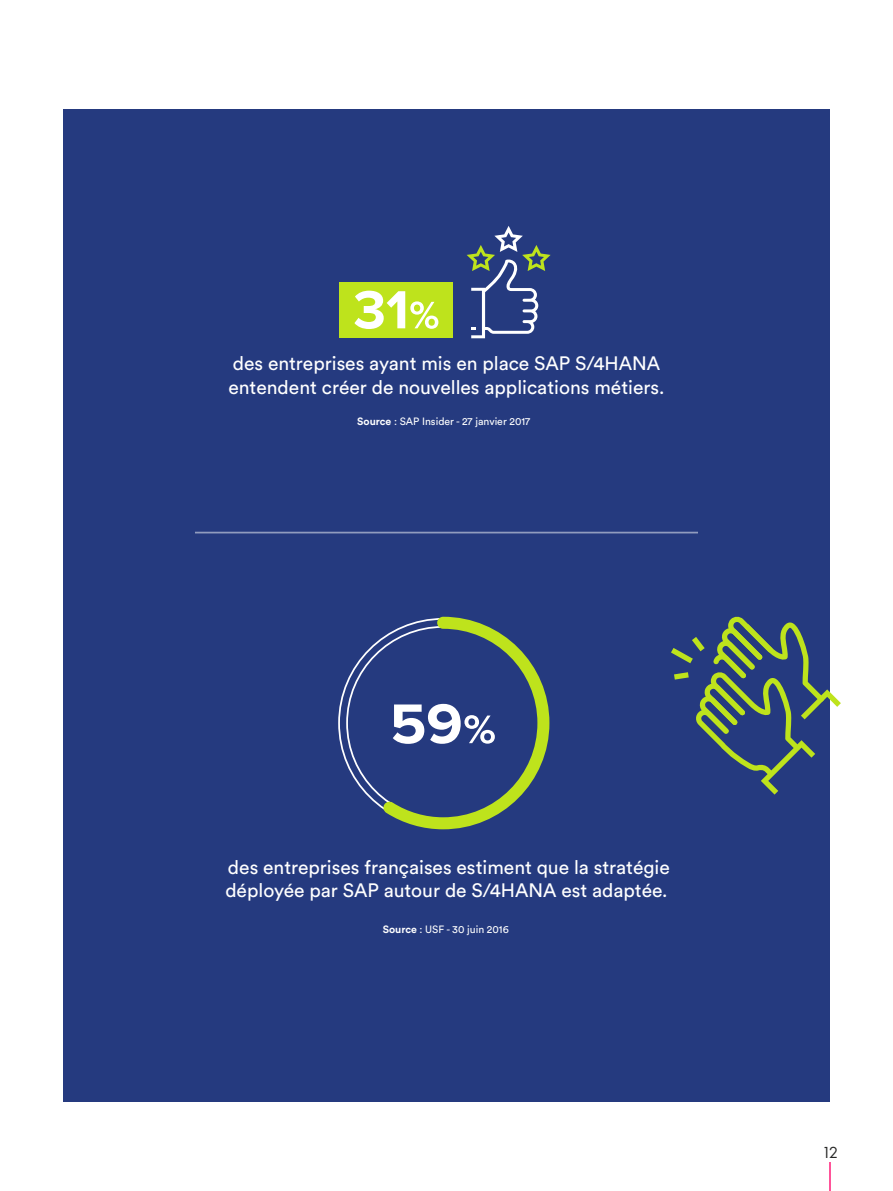
<style>
.page{position:relative;width:893px;height:1191px;background:#fff}
.page>*{position:absolute;margin:0;border:0;box-sizing:border-box;transform-origin:0 0}
.t1{font:19.25px/23.1px "Circular Std";color:#fff}
.t2{font:16.62px "Futura PT";color:#282827}
.t3{font:10.5px "Circular Std";color:#fff}
.s1{font-weight:700}
</style>
<div class="page">
<div style="left:63px;top:109px;width:767px;height:992px;background:#253a7f"></div>
<svg style="left:467px;top:226px;width:84px;height:112px"></svg>
<div style="left:340px;top:282px;width:113px;height:56px;background:#bee31c"></div>
<svg style="left:354px;top:291px;width:84px;height:38px"></svg>
<hr style="left:195px;top:532px;width:503px;height:1px;background:#fff">
<svg style="left:338px;top:637px;width:45px;height:172px"></svg>
<svg style="left:383px;top:617px;width:166px;height:212px"></svg>
<svg style="left:671px;top:616px;width:170px;height:178px"></svg>
<hr style="left:829px;top:1162px;width:2px;height:29px;background:#ff5499">
<p class="t1" style="left:228px;top:352px;width:438px">des entreprises ayant mis en place SAP S/4HANA entendent créer de nouvelles applications métiers.</p>
<p class="t3" style="left:357px;top:415px;width:174px"><span class="s1">Source</span> : SAP Insider - 27 janvier 2017</p>
<p class="t1" style="left:225px;top:855px;width:446px">des entreprises françaises estiment que la stratégie déployée par SAP autour de S/4HANA est adaptée.</p>
<p class="t3" style="left:383px;top:922px;width:127px"><span class="s1">Source</span> : USF - 30 juin 2016</p>
<p class="t2" style="left:822px;top:1142px;width:18px">12</p>
</div>
